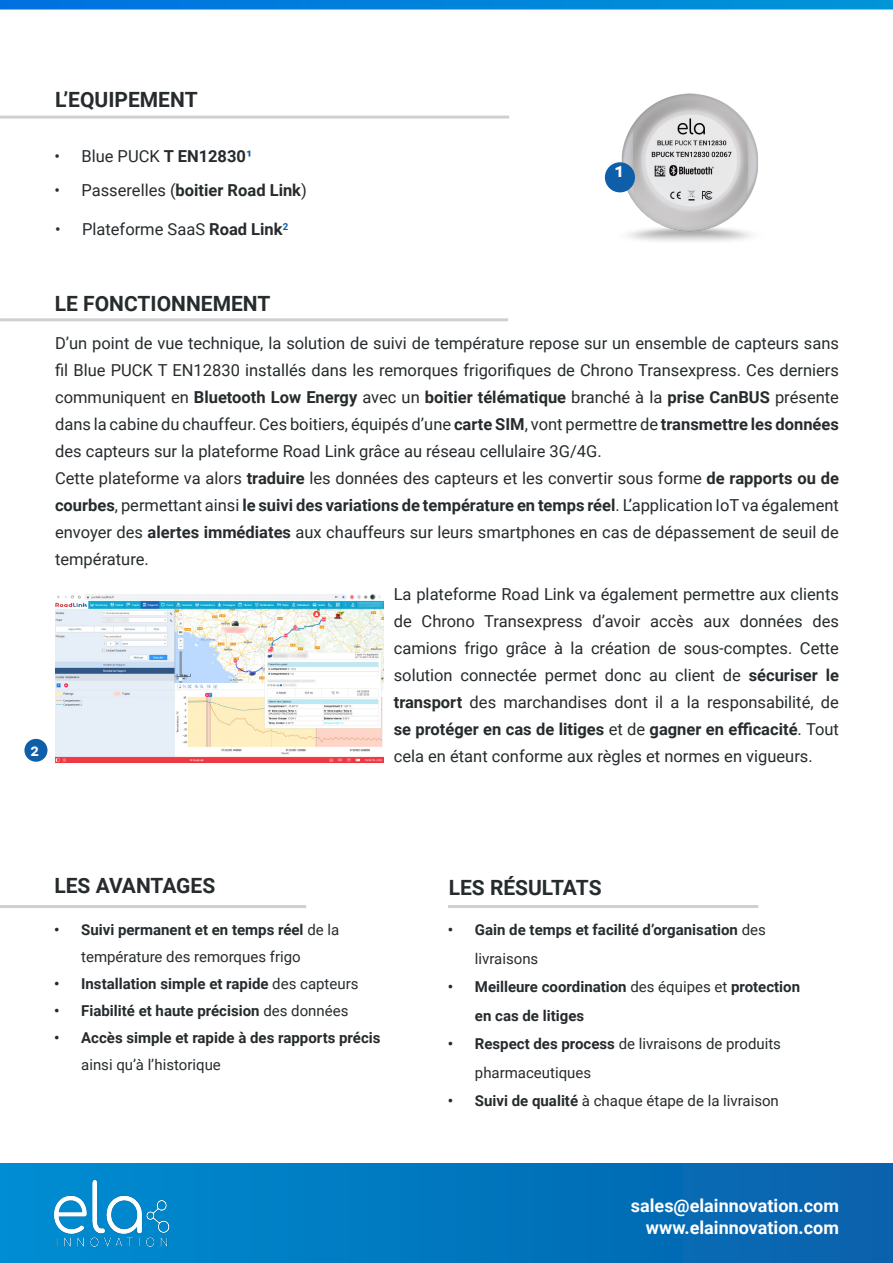
<style>
.page{position:relative;width:893px;height:1263px;background:#fff}
.page>*{position:absolute;margin:0;border:0;box-sizing:border-box;transform-origin:0 0}
.t1{font:700 21px "Roboto";color:#262b2d}
.t2{font:700 19.8px "Roboto";color:#fff;scale:.91 1}
.t3{font:700 18px "Roboto";color:#fff}
.t4{font:16.5px/27px "Roboto";color:#262b2d;text-align:justify}
.t5{font:700 16.5px "Roboto";color:#262b2d}
.t6{font:700 16.5px "Roboto";color:#fff;scale:.91 1}
.t7{font:700 15px/28.5px "Roboto";color:#262b2d}
.t8{font:15px/27px "Roboto";color:#262b2d}
.s1{font-weight:700}
.s2{font-weight:700;color:#0a5aa8}
.s3{font-weight:400}
</style>
<div class="page">
<svg style="left:0;top:0;width:893px;height:10px"></svg>
<img style="left:604px;top:93px;width:154px;height:149px">
<div style="left:0;top:1163px;width:893px;height:100px;background:linear-gradient(to right,#008ed2,#0860ab)"></div>
<img style="left:54px;top:1180px;width:118px;height:69px">
<hr style="left:0;top:116px;width:509px;height:3px;background:#cfd0cf">
<hr style="left:0;top:318px;width:508px;height:3px;background:#cfd0cf">
<hr style="left:0;top:905px;width:306px;height:3px;background:#cfd0cf">
<hr style="left:448px;top:905px;width:310px;height:3px;background:#cfd0cf">
<div style="left:605px;top:162px;width:30px;height:30px;background:#0e5eaa;border-radius:50%"></div>
<div style="left:24px;top:739px;width:23px;height:23px;background:#0e5eaa;border-radius:50%"></div>
<img style="left:55px;top:594px;width:329px;height:169px">
<p class="t1" style="left:55px;top:84px;width:144px">L’EQUIPEMENT</p>
<p class="t4" style="left:54px;top:142px;width:199px">• Blue PUCK <span class="s1">T EN12830</span><span class="s2">¹</span></p>
<p class="t5" style="left:54px;top:178px;width:254px"><span class="s3">• Passerelles (</span>boitier Road Link<span class="s3">)</span></p>
<p class="t4" style="left:55px;top:215px;width:235px">• Plateforme SaaS <span class="s1">Road Link</span><sup>2</sup></p>
<p class="t2" style="left:614px;top:156px;width:13px">1</p>
<p class="t6" style="left:31px;top:738px;width:11px">2</p>
<p class="t1" style="left:55px;top:289px;width:217px">LE FONCTIONNEMENT</p>
<p class="t4" style="left:55px;top:329px;width:785px">D’un point de vue technique, la solution de suivi de température repose sur un ensemble de capteurs sans fil Blue PUCK T EN12830 installés dans les remorques frigorifiques de Chrono Transexpress. Ces derniers communiquent en <span class="s1">Bluetooth Low Energy</span> avec un <span class="s1">boitier télématique</span> branché à la <span class="s1">prise CanBUS</span> présente dans la cabine du chauffeur. Ces boitiers, équipés d’une <span class="s1">carte SIM</span>, vont permettre de <span class="s1">transmettre les données </span>des capteurs sur la plateforme Road Link grâce au réseau cellulaire 3G/4G.</p>
<p class="t4" style="left:55px;top:464px;width:785px">Cette plateforme va alors <span class="s1">traduire</span> les données des capteurs et les convertir sous forme <span class="s1">de rapports ou de courbes</span>, permettant ainsi <span class="s1">le suivi des variations de température en temps réel</span>. L’application IoT va également envoyer des <span class="s1">alertes immédiates</span> aux chauffeurs sur leurs smartphones en cas de dépassement de seuil de température.</p>
<p class="t4" style="left:394px;top:580px;width:447px">La plateforme Road Link va également permettre aux clients de Chrono Transexpress d’avoir accès aux données des camions frigo grâce à la création de sous-comptes. Cette solution connectée permet donc au client de <span class="s1">sécuriser le transport</span> des marchandises dont il a la responsabilité, de <span class="s1">se protéger en cas de litiges</span> et de <span class="s1">gagner en efficacité</span>. Tout cela en étant conforme aux règles et normes en vigueurs.</p>
<p class="t1" style="left:54px;top:870px;width:162px">LES AVANTAGES</p>
<p class="t1" style="left:449px;top:872px;width:154px">LES RÉSULTATS</p>
<p class="t8" style="left:81px;top:916px;width:260px;text-indent:-27px"><span class="s1">• Suivi permanent et en temps réel</span> de la température des remorques frigo</p>
<p class="t7" style="left:54px;top:969px;width:306px">• Installation simple et rapide <span class="s3">des capteurs</span></p>
<p class="t7" style="left:54px;top:996px;width:296px">• Fiabilité et haute précision <span class="s3">des données</span></p>
<p class="t7" style="left:81px;top:1024px;width:301px;line-height:27px;text-indent:-27px">• Accès simple et rapide à des rapports précis <span class="s3">ainsi qu’à l’historique</span></p>
<p class="t7" style="left:475px;top:915px;width:292px;text-indent:-27px">• Gain de temps et facilité d’organisation <span class="s3">des livraisons</span></p>
<p class="t7" style="left:475px;top:972px;width:327px;text-indent:-27px">• Meilleure coordination <span class="s3">des équipes et</span> protection en cas de litiges</p>
<p class="t8" style="left:475px;top:1029px;width:308px;line-height:28.5px;text-indent:-27px"><span class="s1">• Respect des process</span> de livraisons de produits pharmaceutiques</p>
<p class="t8" style="left:448px;top:1087px;width:332px"><span class="s1">• Suivi de qualité</span> à chaque étape de la livraison</p>
<p class="t3" style="left:631px;top:1193px;width:209px">sales@elainnovation.com</p>
<p class="t3" style="left:646px;top:1215px;width:195px">www.elainnovation.com</p>
</div>
